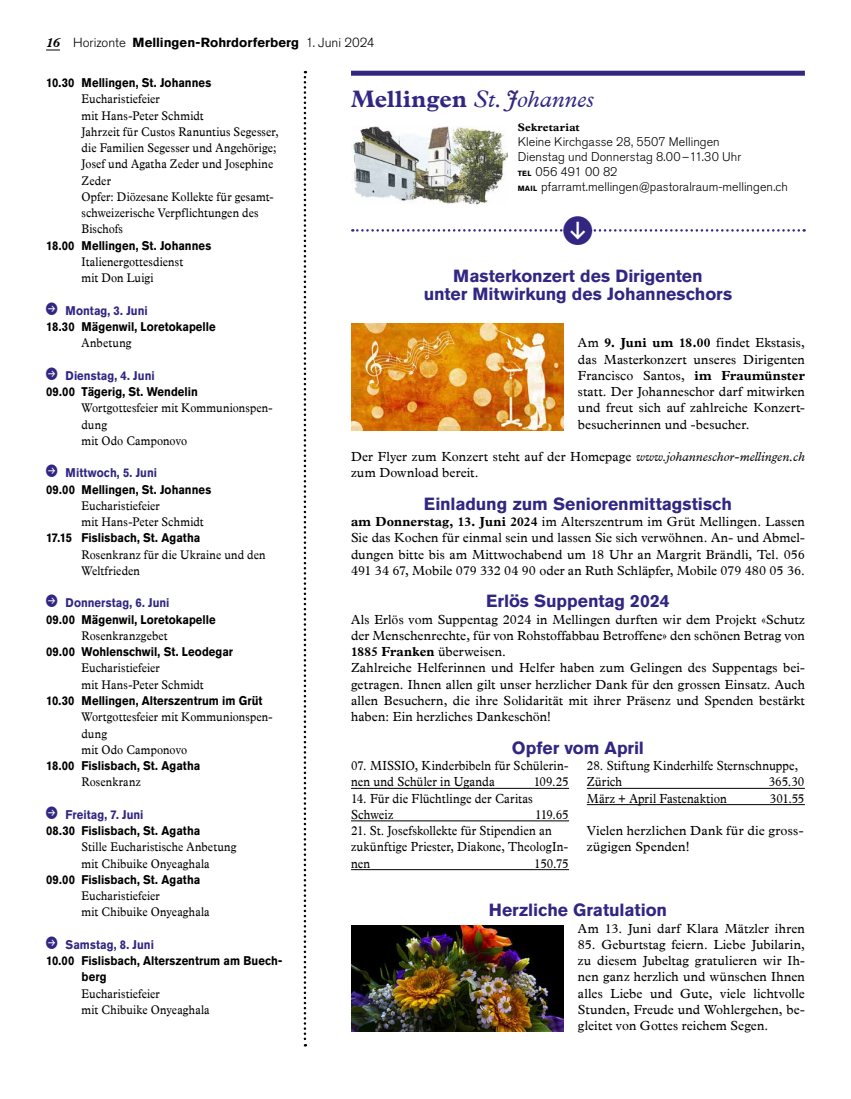
<style>
.page{position:relative;width:851px;height:1099px;background:#fff}
.page>*{position:absolute;margin:0;border:0;box-sizing:border-box;transform-origin:0 0}
.t1{font:italic 23.75px "Plantin MT Pro";color:#312783}
.t2{font:700 17.5px/17.5px "Akzidenz Grotesk Pro";letter-spacing:-.005em;color:#312783;text-align:center}
.t3{font:13.12px/16.2px "Plantin MT Pro";letter-spacing:.01em;color:#000;text-align:justify}
.t4{font:13.12px/16.2px "Plantin MT Pro";letter-spacing:.01em;color:#000;scale:.9 1}
.t5{font:700 13.12px "Akzidenz Grotesk Pro";letter-spacing:.005em;color:#000}
.t6{font:12.5px/16.2px "Plantin MT Pro";letter-spacing:.01em;color:#000;scale:.9 1}
.t7{font:700 12.5px/16.2px "Akzidenz Grotesk Pro";letter-spacing:.005em;color:#000;scale:.9 1}
.t8{font:300 12.5px/15px "Akzidenz Grotesk Pro";letter-spacing:.005em;color:#000}
.t9{font:700 12.5px "Akzidenz Grotesk Pro";letter-spacing:.005em;color:#312783;scale:.9 1}
.t10{font:700 11px "Plantin MT Pro";letter-spacing:.025em;color:#000}
.s1{font-family:"Plantin MT Pro";font-style:italic}
.s2{font-weight:300}
.s3{font-weight:700;font-style:normal}
.s4{font-weight:700;font-size:7.5px}
.s5{font-weight:700}
.s6{font-style:italic}
</style>
<div class="page">
<svg style="left:46px;top:50px;width:14px;height:1px"></svg>
<svg style="left:303px;top:71px;width:3px;height:975px"></svg>
<img style="left:351px;top:324px;width:212px;height:106px">
<hr style="left:351px;top:788px;width:218px;height:1px;background:#000">
<hr style="left:351px;top:820px;width:218px;height:1px;background:#000">
<hr style="left:351px;top:869px;width:218px;height:1px;background:#000">
<hr style="left:586px;top:788px;width:218px;height:1px;background:#000">
<hr style="left:586px;top:804px;width:218px;height:1px;background:#000">
<img style="left:351px;top:925px;width:212px;height:106px">
<div style="left:351px;top:71px;width:453px;height:5px;background:#312783"></div>
<img style="left:353px;top:126px;width:154px;height:78px">
<svg style="left:352px;top:229px;width:452px;height:3px"></svg>
<p class="t5" style="left:46px;top:34px;width:330px"><span class="s1">16</span> <span class="s2">Horizonte</span> Mellingen-Rohrdorferberg <span class="s2">1. Juni 2024</span></p>
<p class="t7" style="left:46px;top:74px;width:185px">10.30 Mellingen, St. Johannes</p>
<p class="t6" style="left:82px;top:91px;width:220px">Eucharistiefeier<br>mit Hans-Peter Schmidt<br>Jahrzeit für Custos Ranuntius Segesser, die Familien Segesser und Angehörige;<br>Josef und Agatha Zeder und Josephine<br>Zeder<br>Opfer: Diözesane Kollekte für gesamt&shy;schweizerische Verpflichtungen des<br>Bischofs</p>
<p class="t7" style="left:46px;top:237px;width:185px">18.00 Mellingen, St. Johannes</p>
<p class="t6" style="left:82px;top:254px;width:114px">Italienergottesdienst mit Don Luigi</p>
<p class="t9" style="left:66px;top:302px;width:93px">Montag, 3. Juni</p>
<p class="t7" style="left:46px;top:318px;width:190px">18.30 Mägenwil, Loretokapelle</p>
<p class="t6" style="left:82px;top:335px;width:57px">Anbetung</p>
<p class="t9" style="left:66px;top:367px;width:100px">Dienstag, 4. Juni</p>
<p class="t7" style="left:46px;top:383px;width:170px">09.00 Tägerig, St. Wendelin</p>
<p class="t6" style="left:82px;top:400px;width:214px">Wortgottesfeier mit Kommunionspen&shy;dung<br>mit Odo Camponovo</p>
<p class="t9" style="left:66px;top:465px;width:103px">Mittwoch, 5. Juni</p>
<p class="t7" style="left:46px;top:481px;width:185px">09.00 Mellingen, St. Johannes</p>
<p class="t6" style="left:82px;top:497px;width:137px">Eucharistiefeier<br>mit Hans-Peter Schmidt</p>
<p class="t7" style="left:46px;top:529px;width:173px">17.15 Fislisbach, St. Agatha</p>
<p class="t6" style="left:82px;top:546px;width:206px">Rosenkranz für die Ukraine und den<br>Weltfrieden</p>
<p class="t9" style="left:66px;top:595px;width:117px">Donnerstag, 6. Juni</p>
<p class="t7" style="left:46px;top:611px;width:190px">09.00 Mägenwil, Loretokapelle</p>
<p class="t6" style="left:82px;top:627px;width:97px">Rosenkranzgebet</p>
<p class="t7" style="left:46px;top:643px;width:209px">09.00 Wohlenschwil, St. Leodegar</p>
<p class="t6" style="left:82px;top:660px;width:137px">Eucharistiefeier<br>mit Hans-Peter Schmidt</p>
<p class="t7" style="left:46px;top:692px;width:242px">10.30 Mellingen, Alterszentrum im Grüt</p>
<p class="t6" style="left:82px;top:709px;width:214px">Wortgottesfeier mit Kommunionspen&shy;dung<br>mit Odo Camponovo</p>
<p class="t7" style="left:46px;top:757px;width:173px">18.00 Fislisbach, St. Agatha</p>
<p class="t6" style="left:82px;top:774px;width:67px">Rosenkranz</p>
<p class="t9" style="left:66px;top:806px;width:88px">Freitag, 7. Juni</p>
<p class="t7" style="left:46px;top:822px;width:173px">08.30 Fislisbach, St. Agatha</p>
<p class="t6" style="left:82px;top:839px;width:174px">Stille Eucharistische Anbetung mit Chibuike Onyeaghala</p>
<p class="t7" style="left:46px;top:871px;width:173px">09.00 Fislisbach, St. Agatha</p>
<p class="t6" style="left:82px;top:887px;width:144px">Eucharistiefeier<br>mit Chibuike Onyeaghala</p>
<p class="t9" style="left:66px;top:936px;width:100px">Samstag, 8. Juni</p>
<p class="t7" style="left:82px;top:952px;width:225px;text-indent:-35px">10.00 Fislisbach, Alterszentrum am Buech&shy;berg</p>
<p class="t6" style="left:82px;top:985px;width:144px">Eucharistiefeier<br>mit Chibuike Onyeaghala</p>
<h1 class="t1" style="left:351px;top:85px;width:244px"><span class="s3">Mellingen</span> St. Johannes</h1>
<p class="t10" style="left:517px;top:120px;width:64px">Sekretariat</p>
<p class="t8" style="left:517px;top:134px;width:272px">Kleine Kirchgasse 28, 5507 Mellingen<br>Dienstag und Donnerstag 8.00–11.30 Uhr<br><span class="s4">TEL</span> 056 491 00 82<br><span class="s4">MAIL</span> pfarramt.mellingen@pastoralraum-mellingen.ch</p>
<h2 class="t2" style="left:423px;top:267px;width:310px">Masterkonzert des Dirigenten<br>unter Mitwirkung des Johanneschors</h2>
<p class="t3" style="left:578px;top:335px;width:228px">Am <span class="s5">9. Juni um 18.00</span> findet Ekstasis, das Masterkonzert unseres Dirigenten Francisco Santos, <span class="s5">im Fraumünster </span>statt. Der Johanneschor darf mitwirken und freut sich auf zahlreiche Konzert&shy;besucherinnen und -besucher.</p>
<p class="t3" style="left:351px;top:448px;width:455px">Der Flyer zum Konzert steht auf der Homepage <span class="s6">www.johanneschor-mellingen.ch </span>zum Download bereit.</p>
<h2 class="t2" style="left:424px;top:495px;width:309px">Einladung zum Seniorenmittagstisch</h2>
<p class="t3" style="left:351px;top:513px;width:455px"><span class="s5">am Donnerstag, 13. Juni 2024</span> im Alterszentrum im Grüt Mellingen. Lassen Sie das Kochen für einmal sein und lassen Sie sich verwöhnen. An- und Abmel&shy;dungen bitte bis am Mittwochabend um 18 Uhr an Margrit Brändli, Tel. 056<br>491 34 67, Mobile 079 332 04 90 oder an Ruth Schläpfer, Mobile 079 480 05 36.</p>
<h2 class="t2" style="left:486px;top:592px;width:185px">Erlös Suppentag 2024</h2>
<p class="t3" style="left:351px;top:611px;width:455px;text-align:left">Als Erlös vom Suppentag 2024 in Mellingen durften wir dem Projekt «Schutz der Menschenrechte, für von Rohstoffabbau Betroffene» den schönen Betrag von <span class="s5">1885 Franken</span> überweisen.<br>Zahlreiche Helferinnen und Helfer haben zum Gelingen des Suppentags bei&shy;getragen. Ihnen allen gilt unser herzlicher Dank für den grossen Einsatz. Auch allen Besuchern, die ihre Solidarität mit ihrer Präsenz und Spenden bestärkt haben: Ein herzliches Dankeschön!</p>
<h2 class="t2" style="left:512px;top:738px;width:133px">Opfer vom April</h2>
<p class="t4" style="left:351px;top:757px;width:243px">07. MISSIO, Kinderbibeln für Schülerin&shy;nen und Schüler in Uganda</p>
<p class="t4" style="left:586px;top:757px;width:236px">28. Stiftung Kinderhilfe Sternschnuppe,<br>Zürich</p>
<p class="t4" style="left:768px;top:773px;width:41px">365.30</p>
<p class="t4" style="left:533px;top:773px;width:40px">109.25</p>
<p class="t4" style="left:586px;top:790px;width:157px">März + April Fastenaktion</p>
<p class="t4" style="left:769px;top:790px;width:40px">301.55</p>
<p class="t3" style="left:586px;top:822px;width:218px">Vielen herzlichen Dank für die gross&shy;zügigen Spenden!</p>
<p class="t4" style="left:351px;top:790px;width:203px">14. Für die Flüchtlinge der Caritas<br>Schweiz</p>
<p class="t4" style="left:535px;top:806px;width:39px">119.65</p>
<p class="t4" style="left:351px;top:822px;width:243px">21. St. Josefskollekte für Stipendien an zukünftige Priester, Diakone, TheologIn&shy;nen</p>
<p class="t4" style="left:534px;top:855px;width:40px">150.75</p>
<h2 class="t2" style="left:488px;top:901px;width:180px">Herzliche Gratulation</h2>
<p class="t3" style="left:578px;top:920px;width:228px">Am 13. Juni darf Klara Mätzler ihren</p>
<p class="t3" style="left:578px;top:936px;width:228px">85. Geburtstag feiern. Liebe Jubilarin, zu diesem Jubeltag gratulieren wir Ih&shy;nen ganz herzlich und wünschen Ihnen alles Liebe und Gute, viele lichtvolle Stunden, Freude und Wohlergehen, be&shy;gleitet von Gottes reichem Segen.</p>
</div>
